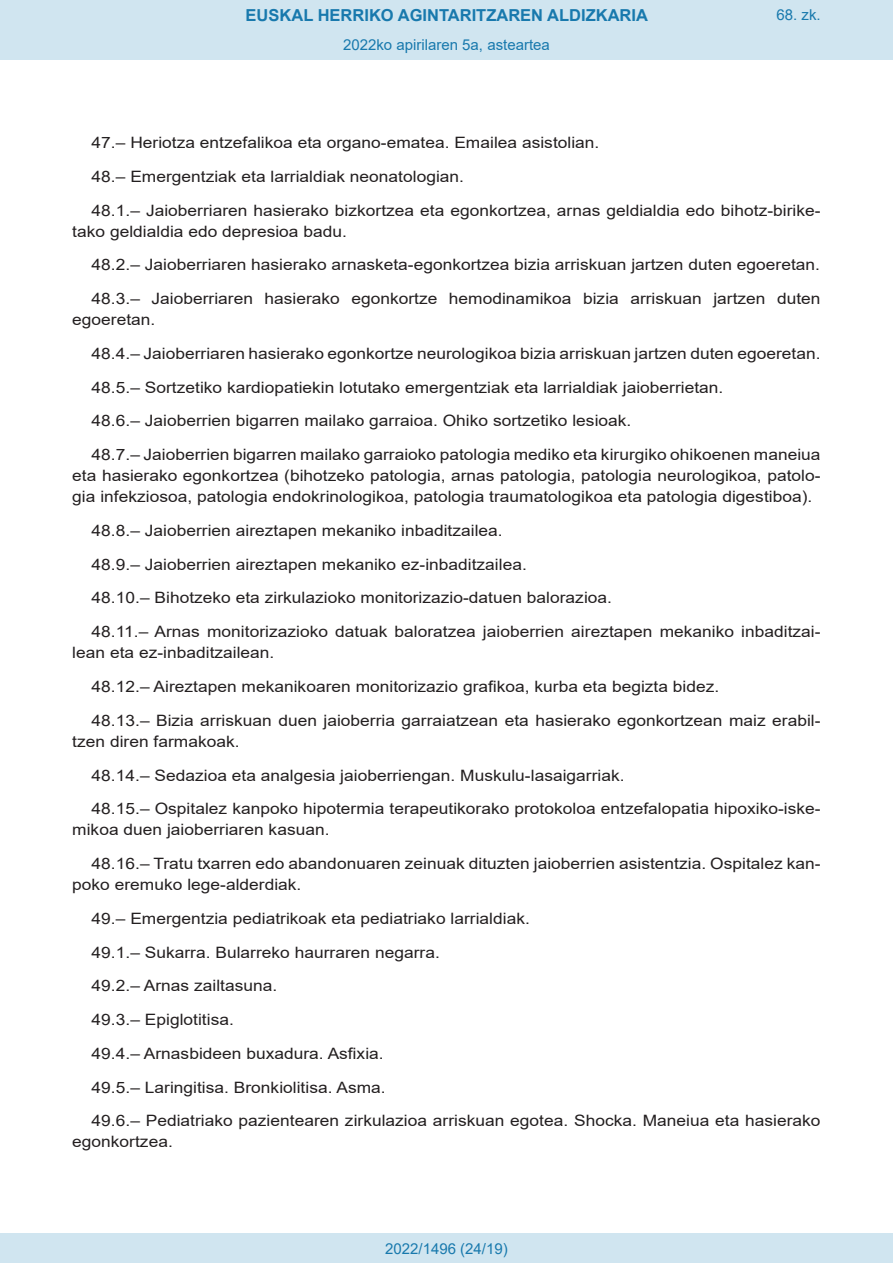
<style>
.page{position:relative;width:893px;height:1263px;background:#fff}
.page>*{position:absolute;margin:0;border:0;box-sizing:border-box;transform-origin:0 0}
.t1{font:700 16.5px "Arial";color:#1879ad}
.BOPVDetalle{font:15.6px/21px "Arial";color:#231f20;scale:1.11 1}
.Paginacion_Centro{font:15px "Arial";color:#1879ad}
</style>
<div class="page">
<div style="left:0;top:0;width:893px;height:60px;background:#d0e5f0"></div>
<div style="left:0;top:1233px;width:893px;height:30px;background:#d0e5f0"></div>
<p class="t1" style="left:246px;top:3px;width:404px">EUSKAL HERRIKO AGINTARITZAREN ALDIZKARIA</p>
<p class="Paginacion_Centro" style="left:343px;top:35px;width:208px">2022ko apirilaren 5a, asteartea</p>
<p class="Paginacion_Centro" style="left:776px;top:5px;width:46px">68. zk.</p>
<p class="BOPVDetalle" style="left:92px;top:132px;width:459px">47.– Heriotza entzefalikoa eta organo-ematea. Emailea asistolian.</p>
<p class="BOPVDetalle" style="left:92px;top:166px;width:337px">48.– Emergentziak eta larrialdiak neonatologian.</p>
<p class="BOPVDetalle" style="left:72px;top:200px;width:676px;text-indent:19px">48.1.– Jaioberriaren hasierako bizkortzea eta egonkortzea, arnas geldialdia edo bihotz-birike&shy;tako geldialdia edo depresioa badu.</p>
<p class="BOPVDetalle" style="left:92px;top:254px;width:658px">48.2.– Jaioberriaren hasierako arnasketa-egonkortzea bizia arriskuan jartzen duten egoeretan.</p>
<p class="BOPVDetalle" style="left:72px;top:288px;width:676px;text-indent:19px">48.3.– Jaioberriaren hasierako egonkortze hemodinamikoa bizia arriskuan jartzen duten egoeretan.</p>
<p class="BOPVDetalle" style="left:92px;top:343px;width:658px">48.4.– Jaioberriaren hasierako egonkortze neurologikoa bizia arriskuan jartzen duten egoeretan.</p>
<p class="BOPVDetalle" style="left:92px;top:377px;width:571px">48.5.– Sortzetiko kardiopatiekin lotutako emergentziak eta larrialdiak jaioberrietan.</p>
<p class="BOPVDetalle" style="left:92px;top:410px;width:488px">48.6.– Jaioberrien bigarren mailako garraioa. Ohiko sortzetiko lesioak.</p>
<p class="BOPVDetalle" style="left:72px;top:444px;width:676px;text-align:justify;text-indent:19px">48.7.– Jaioberrien bigarren mailako garraioko patologia mediko eta kirurgiko ohikoenen maneiua eta hasierako egonkortzea (bihotzeko patologia, arnas patologia, patologia neurologikoa, patolo&shy;gia infekziosoa, patologia endokrinologikoa, patologia traumatologikoa eta patologia digestiboa).</p>
<p class="BOPVDetalle" style="left:92px;top:520px;width:372px">48.8.– Jaioberrien aireztapen mekaniko inbaditzailea.</p>
<p class="BOPVDetalle" style="left:92px;top:554px;width:394px">48.9.– Jaioberrien aireztapen mekaniko ez-inbaditzailea.</p>
<p class="BOPVDetalle" style="left:92px;top:587px;width:470px">48.10.– Bihotzeko eta zirkulazioko monitorizazio-datuen balorazioa.</p>
<p class="BOPVDetalle" style="left:72px;top:621px;width:676px;text-indent:19px">48.11.– Arnas monitorizazioko datuak baloratzea jaioberrien aireztapen mekaniko inbaditzai&shy;lean eta ez-inbaditzailean.</p>
<p class="BOPVDetalle" style="left:92px;top:676px;width:567px">48.12.– Aireztapen mekanikoaren monitorizazio grafikoa, kurba eta begizta bidez.</p>
<p class="BOPVDetalle" style="left:72px;top:710px;width:676px;text-indent:19px">48.13.– Bizia arriskuan duen jaioberria garraiatzean eta hasierako egonkortzean maiz erabil&shy;tzen diren farmakoak.</p>
<p class="BOPVDetalle" style="left:92px;top:764px;width:482px">48.14.– Sedazioa eta analgesia jaioberriengan. Muskulu-lasaigarriak.</p>
<p class="BOPVDetalle" style="left:72px;top:798px;width:676px;text-indent:19px">48.15.– Ospitalez kanpoko hipotermia terapeutikorako protokoloa entzefalopatia hipoxiko-iske&shy;mikoa duen jaioberriaren kasuan.</p>
<p class="BOPVDetalle" style="left:72px;top:853px;width:676px;text-indent:19px">48.16.– Tratu txarren edo abandonuaren zeinuak dituzten jaioberrien asistentzia. Ospitalez kan&shy;poko eremuko lege-alderdiak.</p>
<p class="BOPVDetalle" style="left:92px;top:908px;width:396px">49.– Emergentzia pediatrikoak eta pediatriako larrialdiak.</p>
<p class="BOPVDetalle" style="left:92px;top:941px;width:315px">49.1.– Sukarra. Bularreko haurraren negarra.</p>
<p class="BOPVDetalle" style="left:92px;top:975px;width:169px">49.2.– Arnas zailtasuna.</p>
<p class="BOPVDetalle" style="left:92px;top:1009px;width:130px">49.3.– Epiglotitisa.</p>
<p class="BOPVDetalle" style="left:92px;top:1043px;width:265px">49.4.– Arnasbideen buxadura. Asfixia.</p>
<p class="BOPVDetalle" style="left:92px;top:1076px;width:266px">49.5.– Laringitisa. Bronkiolitisa. Asma.</p>
<p class="BOPVDetalle" style="left:72px;top:1110px;width:676px;text-indent:19px">49.6.– Pediatriako pazientearen zirkulazioa arriskuan egotea. Shocka. Maneiua eta hasierako egonkortzea.</p>
<p class="Paginacion_Centro" style="left:385px;top:1238px;width:124px">2022/1496 (24/19)</p>
</div>
